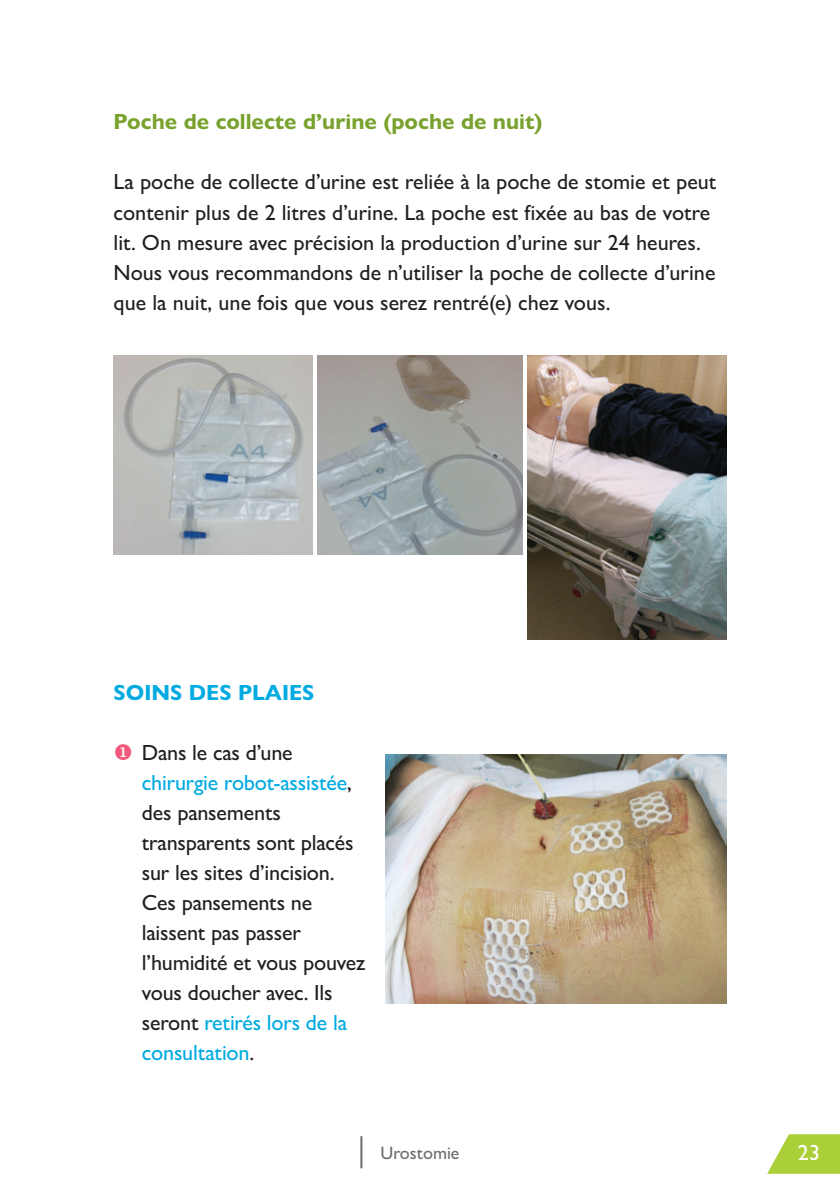
<style>
.page{position:relative;width:840px;height:1191px;background:#fff}
.page>*{position:absolute;margin:0;border:0;box-sizing:border-box;transform-origin:0 0}
.t1{font:500 22px/30px "Gill Sans Nova";letter-spacing:-.01em;color:#231f20}
.t2{font:700 22px "Gill Sans Nova";color:#78a22d}
.t3{font:700 22px "Gill Sans Nova";color:#00abe1}
.t4{font:500 22px "Gill Sans Nova";color:#fff}
.t5{font:500 18px "Gill Sans Nova";color:#6c6d70}
.s1{color:#f0597c}
.s2{color:#00abe1}
</style>
<div class="page">
<hr style="left:360px;top:1136px;width:2px;height:32px;background:#6c6d70">
<svg style="left:767px;top:1134px;width:72px;height:39px"></svg>
<img style="left:113px;top:355px;width:199px;height:199px">
<img style="left:527px;top:355px;width:199px;height:284px">
<img style="left:317px;top:355px;width:205px;height:199px">
<img style="left:386px;top:754px;width:340px;height:249px">
<p class="t2" style="left:113px;top:108px;width:430px">Poche de collecte d’urine (poche de nuit)</p>
<p class="t1" style="left:113px;top:167px;width:604px">La poche de collecte d’urine est reliée à la poche de stomie et peut contenir plus de 2 litres d’urine. La poche est fixée au bas de votre lit. On mesure avec précision la production d’urine sur 24 heures.<br>Nous vous recommandons de n’utiliser la poche de collecte d’urine que la nuit, une fois que vous serez rentré(e) chez vous.</p>
<p class="t3" style="left:113px;top:678px;width:202px">SOINS DES PLAIES</p>
<p class="t1" style="left:142px;top:737px;width:225px;text-indent:-28px"><span class="s1">◆</span> Dans le cas d’une <span class="s2">chirurgie robot-assistée</span>, des pansements transparents sont placés sur les sites d’incision.<br>Ces pansements ne laissent pas passer l’humidité et vous pouvez vous doucher avec. Ils seront <span class="s2">retirés lors de la consultation</span>.</p>
<p class="t5" style="left:380px;top:1141px;width:81px">Urostomie</p>
<p class="t4" style="left:797px;top:1138px;width:23px">23</p>
</div>
